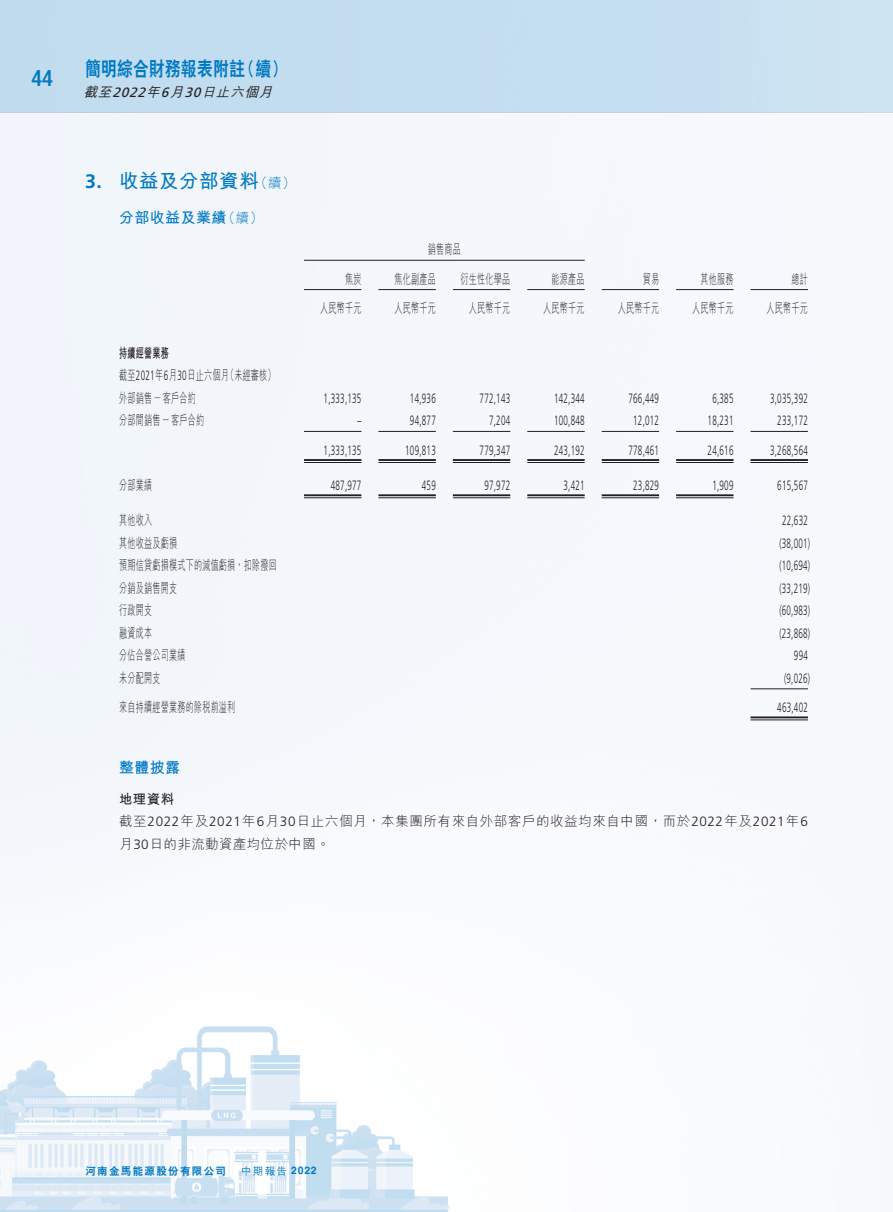
<style>
.page{position:relative;width:893px;height:1212px;background:#fff}
.page>*{position:absolute;margin:0;border:0;box-sizing:border-box;transform-origin:0 0}
.t1{font:500 condensed 22.5px "Helvetica Neue LT Std";color:#0079c2}
.t2{font:800 19.5px "C Hei 2 HK";letter-spacing:.03em;color:#0079c2;scale:.8 1}
.t3{font:700 19.5px "M Hei HK";letter-spacing:.03em;color:#0079c2}
.t4{font:700 15px "M Hei HK";letter-spacing:.03em;color:#0079c2}
.t5{font:300 13.5px "Frutiger LT Std";letter-spacing:.03em;color:#231f20;scale:.6 1}
.t6{font:300 13.5px/22.5px "M Hei HK";letter-spacing:.03em;color:#231f20;scale:.6 1}
.t7{font:300 13.5px/22.5px "M Hei HK";letter-spacing:.03em;color:#231f20}
.t8{font:italic 500 13.5px "M Hei HK";color:#231f20}
.t9{font:800 10.5px "C Hei 2 HK";letter-spacing:.125em;color:#0079c2}
.t10{font:500 10.5px "M Hei HK";color:#0079c2}
.s1{font-family:"Frutiger LT Std";font-weight:400}
.s2{font-family:"Frutiger LT Std"}
.s3{font-weight:300;font-size:13.5px}
.s4{font-weight:700}
.s5{font-family:"Helvetica LT Std";font-weight:700}
</style>
<div class="page">
<img style="left:0;top:113px;width:808px;height:1099px">
<svg style="left:0;top:0;width:893px;height:113px;background:#c4deef"></svg>
<hr style="left:304px;top:260px;width:281px;height:1px;background:#231f20">
<hr style="left:304px;top:289px;width:57px;height:1px;background:#231f20">
<hr style="left:378px;top:289px;width:58px;height:1px;background:#231f20">
<hr style="left:453px;top:289px;width:57px;height:1px;background:#231f20">
<hr style="left:527px;top:289px;width:58px;height:1px;background:#231f20">
<hr style="left:602px;top:289px;width:57px;height:1px;background:#231f20">
<hr style="left:676px;top:289px;width:57px;height:1px;background:#231f20">
<hr style="left:750px;top:289px;width:58px;height:1px;background:#231f20">
<hr style="left:304px;top:431px;width:57px;height:1px;background:#231f20">
<hr style="left:378px;top:431px;width:58px;height:1px;background:#231f20">
<hr style="left:453px;top:431px;width:57px;height:1px;background:#231f20">
<hr style="left:527px;top:431px;width:58px;height:1px;background:#231f20">
<hr style="left:602px;top:431px;width:57px;height:1px;background:#231f20">
<hr style="left:676px;top:431px;width:57px;height:1px;background:#231f20">
<hr style="left:750px;top:431px;width:58px;height:1px;background:#231f20">
<hr style="left:304px;top:459px;width:57px;height:2px;background:#231f20">
<hr style="left:304px;top:462px;width:57px;height:1px;background:#231f20">
<hr style="left:378px;top:459px;width:58px;height:2px;background:#231f20">
<hr style="left:378px;top:462px;width:58px;height:1px;background:#231f20">
<hr style="left:453px;top:459px;width:57px;height:2px;background:#231f20">
<hr style="left:453px;top:462px;width:57px;height:1px;background:#231f20">
<hr style="left:527px;top:459px;width:58px;height:2px;background:#231f20">
<hr style="left:527px;top:462px;width:58px;height:1px;background:#231f20">
<hr style="left:602px;top:459px;width:57px;height:2px;background:#231f20">
<hr style="left:602px;top:462px;width:57px;height:1px;background:#231f20">
<hr style="left:676px;top:459px;width:57px;height:2px;background:#231f20">
<hr style="left:676px;top:462px;width:57px;height:1px;background:#231f20">
<hr style="left:750px;top:459px;width:58px;height:2px;background:#231f20">
<hr style="left:750px;top:462px;width:58px;height:1px;background:#231f20">
<hr style="left:304px;top:494px;width:57px;height:2px;background:#231f20">
<hr style="left:304px;top:497px;width:57px;height:1px;background:#231f20">
<hr style="left:378px;top:494px;width:58px;height:2px;background:#231f20">
<hr style="left:378px;top:497px;width:58px;height:1px;background:#231f20">
<hr style="left:453px;top:494px;width:57px;height:2px;background:#231f20">
<hr style="left:453px;top:497px;width:57px;height:1px;background:#231f20">
<hr style="left:527px;top:494px;width:58px;height:2px;background:#231f20">
<hr style="left:527px;top:497px;width:58px;height:1px;background:#231f20">
<hr style="left:602px;top:494px;width:57px;height:2px;background:#231f20">
<hr style="left:602px;top:497px;width:57px;height:1px;background:#231f20">
<hr style="left:676px;top:494px;width:57px;height:2px;background:#231f20">
<hr style="left:676px;top:497px;width:57px;height:1px;background:#231f20">
<hr style="left:750px;top:688px;width:58px;height:1px;background:#231f20">
<hr style="left:750px;top:716px;width:58px;height:2px;background:#231f20">
<hr style="left:750px;top:719px;width:58px;height:1px;background:#231f20">
<h1 class="t1" style="left:32px;top:65px;width:23px">44</h1>
<h2 class="t2" style="left:85px;top:56px;width:254px">簡明綜合財務報表附註（續）</h2>
<p class="t8" style="left:84px;top:82px;width:195px">截至<span class="s1">2022</span>年<span class="s1">6</span>月<span class="s1">30</span>日止六個月</p>
<h2 class="t3" style="left:85px;top:166px;width:212px"><span class="s2">3.</span> 收益及分部資料<span class="s3">（續）</span></h2>
<p class="t4" style="left:119px;top:207px;width:146px">分部收益及業績<span class="s3">（續）</span></p>
<p class="t6" style="left:119px;top:341px;width:263px"><span class="s4">持續經營業務<br></span>截至<span class="s2">2021</span>年<span class="s2">6</span>月<span class="s2">30</span>日止六個月（未經審核）外部銷售－客戶合約</p>
<p class="t6" style="left:428px;top:238px;width:57px">銷售商品</p>
<p class="t6" style="left:345px;top:267px;width:29px">焦炭</p>
<p class="t6" style="left:394px;top:267px;width:71px">焦化副產品</p>
<p class="t6" style="left:461px;top:267px;width:84px">衍生性化學品</p>
<p class="t6" style="left:552px;top:267px;width:57px">能源產品</p>
<p class="t6" style="left:643px;top:267px;width:29px">貿易</p>
<p class="t6" style="left:700px;top:267px;width:57px">其他服務</p>
<p class="t6" style="left:791px;top:267px;width:29px">總計</p>
<p class="t6" style="left:320px;top:296px;width:71px">人民幣千元</p>
<p class="t6" style="left:394px;top:296px;width:71px">人民幣千元</p>
<p class="t6" style="left:469px;top:296px;width:71px">人民幣千元</p>
<p class="t6" style="left:543px;top:296px;width:71px">人民幣千元</p>
<p class="t6" style="left:618px;top:296px;width:71px">人民幣千元</p>
<p class="t6" style="left:692px;top:296px;width:71px">人民幣千元</p>
<p class="t6" style="left:766px;top:296px;width:71px">人民幣千元</p>
<p class="t5" style="left:324px;top:391px;width:65px">1,333,135</p>
<p class="t5" style="left:410px;top:391px;width:45px">14,936</p>
<p class="t5" style="left:480px;top:391px;width:53px">772,143</p>
<p class="t5" style="left:554px;top:391px;width:53px">142,344</p>
<p class="t5" style="left:628px;top:391px;width:53px">766,449</p>
<p class="t5" style="left:712px;top:391px;width:37px">6,385</p>
<p class="t5" style="left:770px;top:391px;width:65px">3,035,392</p>
<p class="t6" style="left:119px;top:409px;width:143px">分部間銷售－客戶合約</p>
<p class="t5" style="left:357px;top:413px;width:8px">–</p>
<p class="t5" style="left:410px;top:413px;width:45px">94,877</p>
<p class="t5" style="left:489px;top:413px;width:37px">7,204</p>
<p class="t5" style="left:554px;top:413px;width:53px">100,848</p>
<p class="t5" style="left:633px;top:413px;width:45px">12,012</p>
<p class="t5" style="left:708px;top:413px;width:45px">18,231</p>
<p class="t5" style="left:777px;top:413px;width:53px">233,172</p>
<p class="t5" style="left:324px;top:442px;width:65px">1,333,135</p>
<p class="t5" style="left:405px;top:442px;width:53px">109,813</p>
<p class="t5" style="left:480px;top:442px;width:53px">779,347</p>
<p class="t5" style="left:554px;top:442px;width:53px">243,192</p>
<p class="t5" style="left:628px;top:442px;width:53px">778,461</p>
<p class="t5" style="left:708px;top:442px;width:45px">24,616</p>
<p class="t5" style="left:770px;top:442px;width:65px">3,268,564</p>
<p class="t6" style="left:119px;top:474px;width:57px">分部業績</p>
<p class="t5" style="left:331px;top:478px;width:53px">487,977</p>
<p class="t5" style="left:422px;top:478px;width:25px">459</p>
<p class="t5" style="left:484px;top:478px;width:45px">97,972</p>
<p class="t5" style="left:563px;top:478px;width:37px">3,421</p>
<p class="t5" style="left:633px;top:478px;width:45px">23,829</p>
<p class="t5" style="left:712px;top:478px;width:37px">1,909</p>
<p class="t5" style="left:777px;top:478px;width:53px">615,567</p>
<p class="t6" style="left:119px;top:509px;width:57px">其他收入</p>
<p class="t5" style="left:782px;top:513px;width:45px">22,632</p>
<p class="t6" style="left:119px;top:531px;width:98px">其他收益及虧損</p>
<p class="t5" style="left:779px;top:535px;width:53px">(38,001)</p>
<p class="t6" style="left:119px;top:554px;width:265px">預期信貸虧損模式下的減值虧損，扣除撥回</p>
<p class="t5" style="left:779px;top:558px;width:53px">(10,694)</p>
<p class="t6" style="left:119px;top:576px;width:98px">分銷及銷售開支</p>
<p class="t5" style="left:779px;top:580px;width:53px">(33,219)</p>
<p class="t6" style="left:119px;top:599px;width:57px">行政開支</p>
<p class="t5" style="left:779px;top:603px;width:53px">(60,983)</p>
<p class="t6" style="left:119px;top:621px;width:57px">融資成本</p>
<p class="t5" style="left:779px;top:625px;width:53px">(23,868)</p>
<p class="t6" style="left:119px;top:644px;width:112px">分佔合營公司業績</p>
<p class="t5" style="left:794px;top:648px;width:25px">994</p>
<p class="t6" style="left:119px;top:666px;width:71px">未分配開支</p>
<p class="t5" style="left:784px;top:670px;width:45px">(9,026)</p>
<p class="t6" style="left:119px;top:696px;width:195px">來自持續經營業務的除稅前溢利</p>
<p class="t5" style="left:777px;top:700px;width:53px">463,402</p>
<p class="t4" style="left:119px;top:756px;width:63px">整體披露</p>
<p class="t7" style="left:119px;top:787px;width:690px"><span class="s4">地理資料<br></span>截至<span class="s2">2022</span>年及<span class="s2">2021</span>年<span class="s2">6</span>月<span class="s2">30</span>日止六個月，本集團所有來自外部客戶的收益均來自中國，而於<span class="s2">2022</span>年及<span class="s2">2021</span>年<span class="s2">6</span>月<span class="s2">30</span>日的非流動資產均位於中國。</p>
<p class="t9" style="left:85px;top:1164px;width:142px">河南金馬能源股份有限公司</p>
<p class="t10" style="left:241px;top:1163px;width:77px">中期報告 <span class="s5">2022</span></p>
</div>
